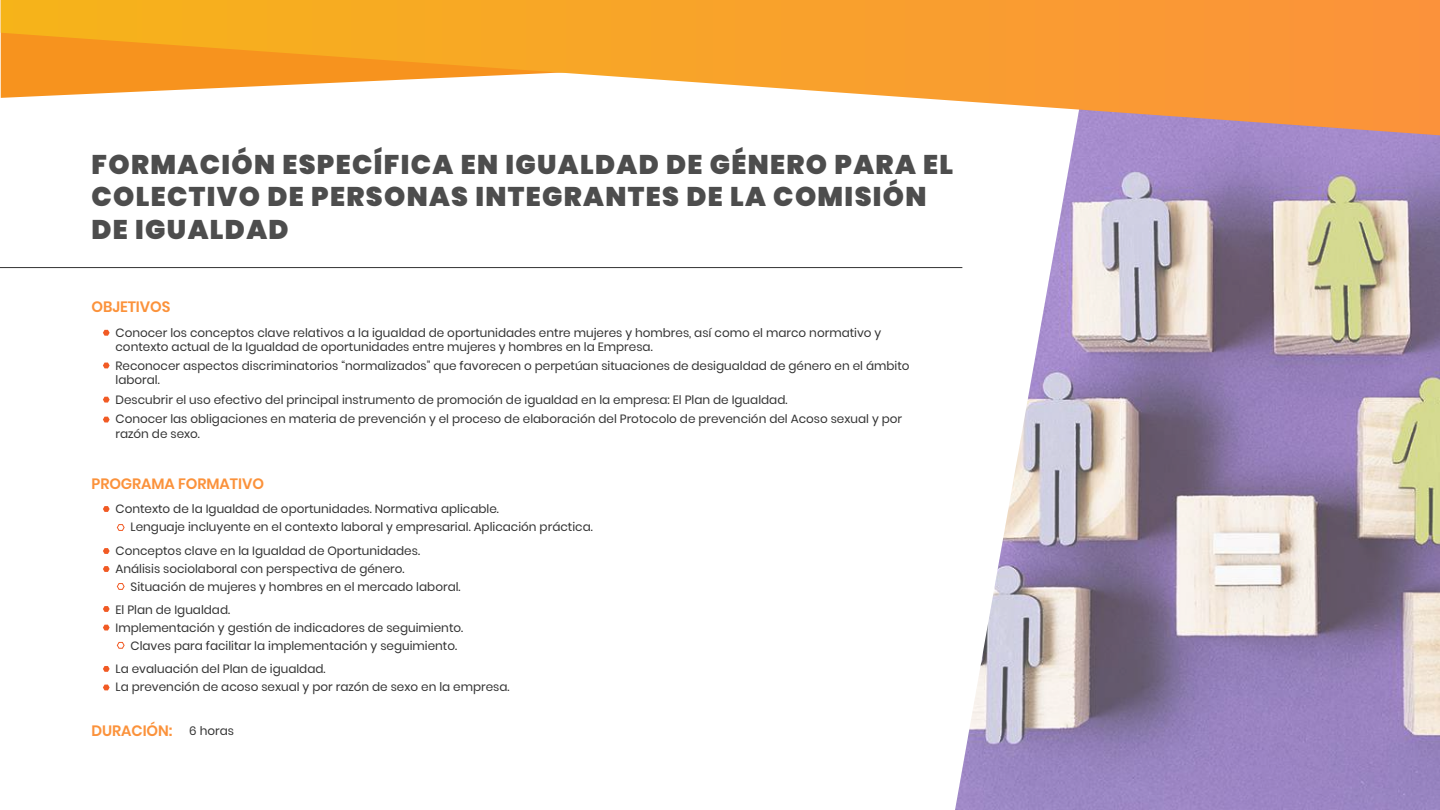
<style>
.page{position:relative;width:1440px;height:810px;background:#fff}
.page>*{position:absolute;margin:0;border:0;box-sizing:border-box;transform-origin:0 0}
.t1{font:900 27px/32.4px "Poppins";letter-spacing:.05em;color:#4d4d4d}
.t2{font:600 15px "Poppins";letter-spacing:-.005em;color:#fb923b}
.t3{font:12px/18px "Poppins";color:#333}
.s1{font-weight:400;font-size:12px;color:#333}
</style>
<div class="page">
<hr style="left:0;top:267px;width:962px;height:1px;background:#333">
<img style="left:955px;top:135px;width:485px;height:675px">
<svg style="left:1px;top:0;width:1439px;height:135px"></svg>
<svg style="left:103px;top:330px;width:7px;height:6px"></svg>
<svg style="left:103px;top:363px;width:7px;height:5px"></svg>
<svg style="left:103px;top:397px;width:7px;height:6px"></svg>
<svg style="left:103px;top:417px;width:7px;height:5px"></svg>
<svg style="left:103px;top:506px;width:7px;height:6px"></svg>
<svg style="left:103px;top:548px;width:7px;height:6px"></svg>
<svg style="left:103px;top:566px;width:7px;height:6px"></svg>
<svg style="left:103px;top:606px;width:7px;height:6px"></svg>
<svg style="left:103px;top:625px;width:7px;height:6px"></svg>
<svg style="left:116px;top:583px;width:9px;height:7px"></svg>
<svg style="left:116px;top:642px;width:9px;height:7px"></svg>
<svg style="left:116px;top:524px;width:9px;height:7px"></svg>
<svg style="left:103px;top:666px;width:7px;height:6px"></svg>
<svg style="left:103px;top:685px;width:7px;height:5px"></svg>
<h1 class="t1" style="left:92px;top:148px;width:863px">FORMACIÓN ESPECÍFICA EN IGUALDAD DE GÉNERO PARA EL<br>COLECTIVO DE PERSONAS INTEGRANTES DE LA COMISIÓN<br>DE IGUALDAD</h1>
<p class="t2" style="left:92px;top:298px;width:80px">OBJETIVOS</p>
<p class="t3" style="left:116px;top:325px;width:767px;line-height:14.4px">Conocer los conceptos clave relativos a la igualdad de oportunidades entre mujeres y hombres, así como el marco normativo y contexto actual de la Igualdad de oportunidades entre mujeres y hombres en la Empresa.</p>
<p class="t3" style="left:116px;top:358px;width:796px;line-height:14.4px">Reconocer aspectos discriminatorios “normalizados” que favorecen o perpetúan situaciones de desigualdad de género en el ámbito laboral.</p>
<p class="t3" style="left:116px;top:390px;width:788px;line-height:19.5px">Descubrir el uso efectivo del principal instrumento de promoción de igualdad en la empresa: El Plan de Igualdad.<br>Conocer las obligaciones en materia de prevención y el proceso de elaboración del Protocolo de prevención del Acoso sexual y por</p>
<p class="t3" style="left:116px;top:424px;width:86px">razón de sexo.</p>
<p class="t2" style="left:92px;top:475px;width:174px">PROGRAMA FORMATIVO</p>
<p class="t3" style="left:131px;top:500px;width:464px;text-indent:-15px">Contexto de la Igualdad de oportunidades. Normativa aplicable.<br>Lenguaje incluyente en el contexto laboral y empresarial. Aplicación práctica.</p>
<p class="t3" style="left:116px;top:541px;width:306px">Conceptos clave en la Igualdad de Oportunidades.<br>Análisis sociolaboral con perspectiva de género.</p>
<p class="t3" style="left:116px;top:575px;width:347px;line-height:23.4px;text-indent:15px">Situación de mujeres y hombres en el mercado laboral.<br>El Plan de Igualdad.</p>
<p class="t3" style="left:131px;top:619px;width:334px;text-indent:-15px">Implementación y gestión de indicadores de seguimiento.<br>Claves para facilitar la implementación y seguimiento.</p>
<p class="t3" style="left:116px;top:660px;width:396px">La evaluación del Plan de igualdad.<br>La prevención de acoso sexual y por razón de sexo en la empresa.</p>
<p class="t2" style="left:92px;top:722px;width:144px">DURACIÓN: <span class="s1">6 horas</span></p>
</div>
